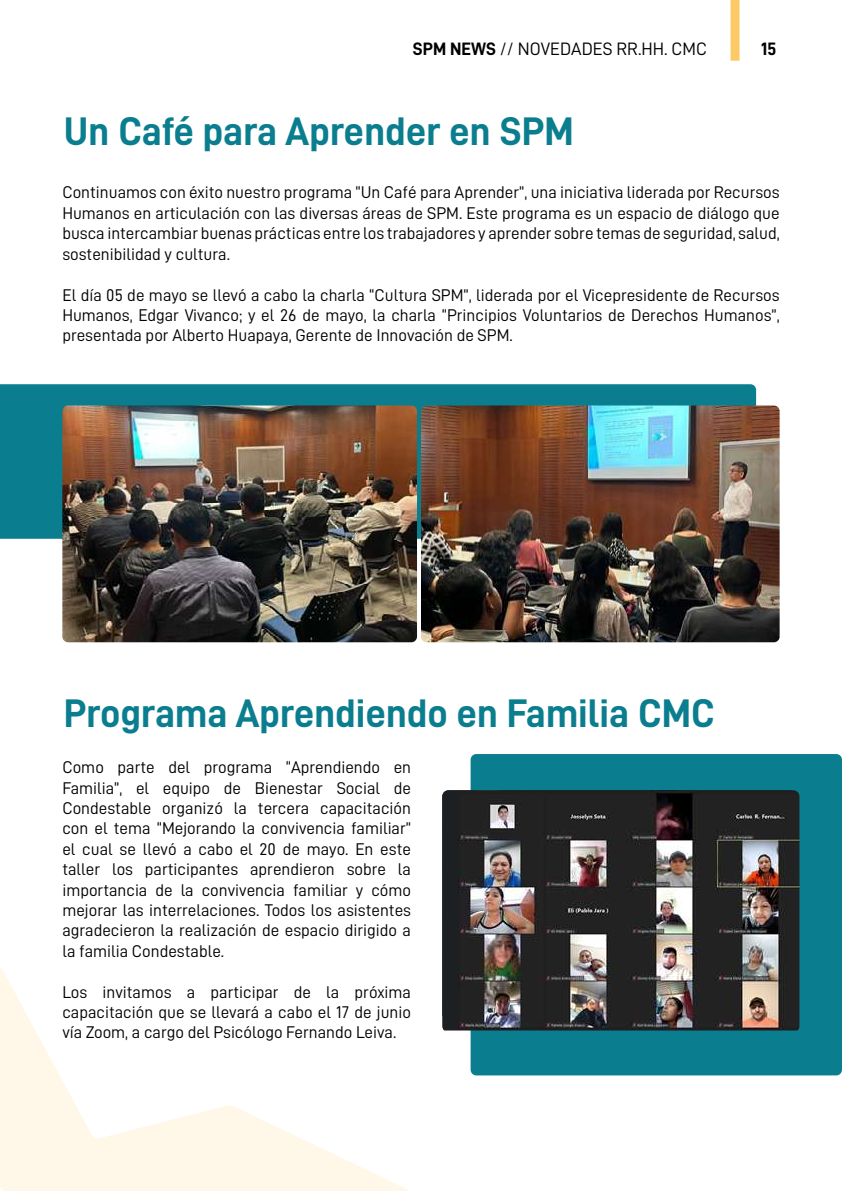
<style>
.page{position:relative;width:842px;height:1191px;background:#fff}
.page>*{position:absolute;margin:0;border:0;box-sizing:border-box;transform-origin:0 0}
.t1{font:40px "D DIN Bold";color:#0a7e8e}
.t2{font:18px "D DIN";color:#000}
.t3{font:18px "D DIN Bold";color:#000}
.t4{font:17px/20.4px "D DIN";color:#000;text-align:justify}
.s1{font-family:"D DIN Bold"}
</style>
<div class="page">
<div style="left:730px;top:0;width:9px;height:61px;background:#fbca67"></div>
<div style="left:471px;top:754px;width:371px;height:321px;background:#0a7e8e;border-radius:6px"></div>
<div style="left:0;top:384px;width:756px;height:155px;background:#0a7e8e"></div>
<img style="left:442px;top:790px;width:357px;height:240px">
<img style="left:62px;top:405px;width:355px;height:237px">
<img style="left:421px;top:405px;width:359px;height:237px">
<svg style="left:0;top:968px;width:408px;height:223px"></svg>
<p class="t2" style="left:413px;top:39px;width:296px"><span class="s1">SPM NEWS</span> // NOVEDADES RR.HH. CMC</p>
<p class="t3" style="left:761px;top:39px;width:17px">15</p>
<h1 class="t1" style="left:64px;top:109px;width:511px">Un Café para Aprender en SPM</h1>
<p class="t4" style="left:62px;top:182px;width:719px">Continuamos con éxito nuestro programa “Un Café para Aprender”, una iniciativa liderada por Recursos Humanos en articulación con las diversas áreas de SPM. Este programa es un espacio de diálogo que busca intercambiar buenas prácticas entre los trabajadores y aprender sobre temas de seguridad, salud, sostenibilidad y cultura.</p>
<p class="t4" style="left:62px;top:284px;width:719px">El día 05 de mayo se llevó a cabo la charla “Cultura SPM”, liderada por el Vicepresidente de Recursos Humanos, Edgar Vivanco; y el 26 de mayo, la charla “Principios Voluntarios de Derechos Humanos”, presentada por Alberto Huapaya, Gerente de Innovación de SPM.</p>
<h1 class="t1" style="left:64px;top:690px;width:653px">Programa Aprendiendo en Familia CMC</h1>
<p class="t4" style="left:62px;top:757px;width:350px">Como parte del programa “Aprendiendo en Familia”, el equipo de Bienestar Social de Condestable organizó la tercera capacitación con el tema “Mejorando la convivencia familiar” el cual se llevó a cabo el 20 de mayo. En este taller los participantes aprendieron sobre la importancia de la convivencia familiar y cómo mejorar las interrelaciones. Todos los asistentes agradecieron la realización de espacio dirigido a la familia Condestable.</p>
<p class="t4" style="left:62px;top:981px;width:350px">Los invitamos a participar de la próxima capacitación que se llevará a cabo el 17 de junio vía Zoom, a cargo del Psicólogo Fernando Leiva.</p>
</div>
